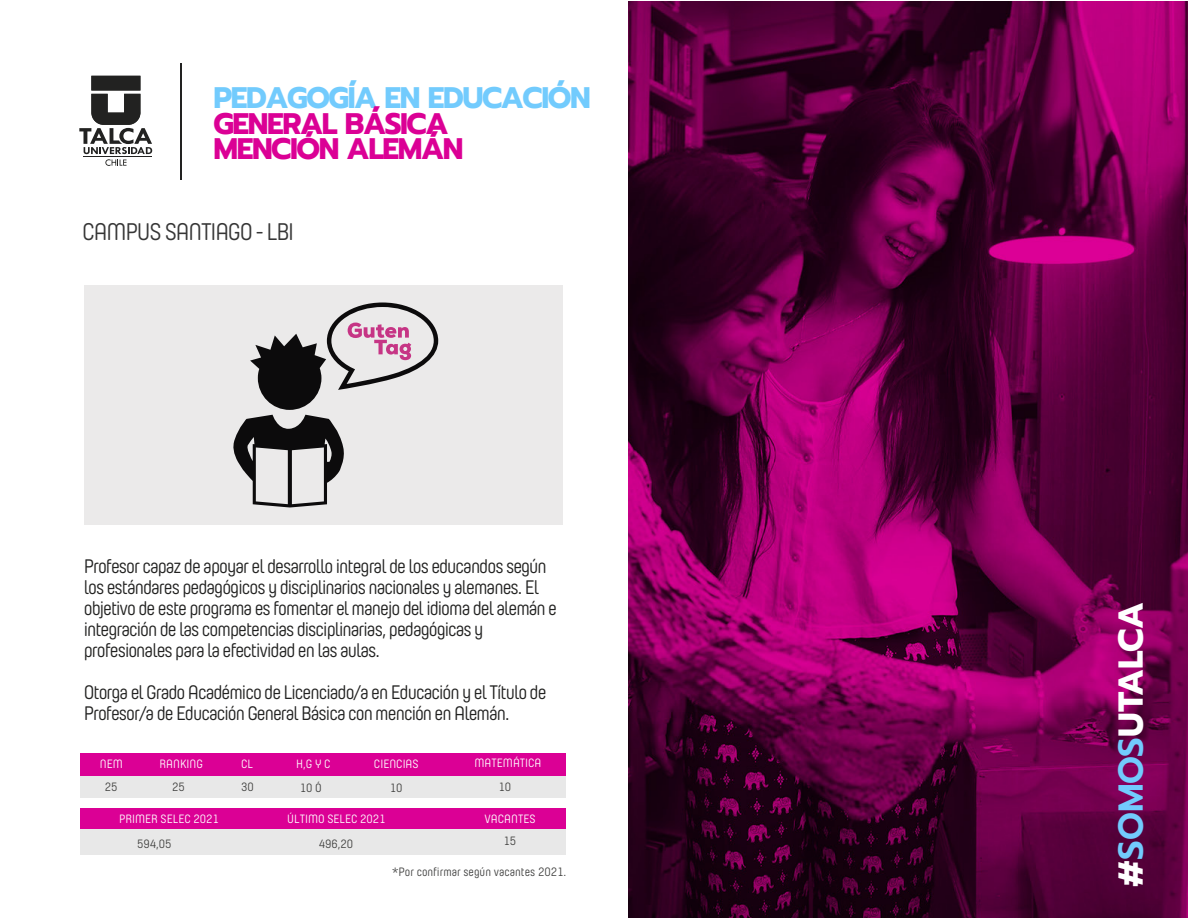
<style>
.page{position:relative;width:1188px;height:918px;background:#fff}
.page>*{position:absolute;margin:0;border:0;box-sizing:border-box;transform-origin:0 0}
.t1{font:700 34.5px "Prompt";letter-spacing:-.025em;color:#fff}
.t2{font:700 29.55px/25.5px "Prompt";letter-spacing:-.05em;color:#db0095}
.t3{font:700 29.55px "Prompt";letter-spacing:-.05em;color:#72cbfd}
.t4{font:24px "Yummo";letter-spacing:-.05em;color:#363636}
.t5{font:19.5px/21px "Yummo";letter-spacing:-.05em;color:#222221}
.t6{font:12.15px "Yummo";color:#3e3e3d}
.t7{font:12px "Yummo";color:#fff}
.t8{font:12px "Yummo";color:#3e3e3d}
.s1{font-weight:600;color:#72cbfd}
</style>
<div class="page">
<div style="left:84px;top:285px;width:479px;height:240px;background:#ebeaea"></div>
<hr style="left:180px;top:63px;width:1px;height:117px;background:#222221">
<svg style="left:79px;top:76px;width:73px;height:90px"></svg>
<hr style="left:84px;top:156px;width:68px;height:1px;background:#222221">
<div style="left:80px;top:753px;width:486px;height:24px;background:#db0095"></div>
<div style="left:81px;top:777px;width:485px;height:21px;background:#e8e8e8"></div>
<div style="left:80px;top:808px;width:486px;height:21px;background:#db0095"></div>
<div style="left:81px;top:830px;width:485px;height:25px;background:#e8e8e8"></div>
<svg style="left:233px;top:303px;width:205px;height:204px"></svg>
<img style="left:628px;top:1px;width:560px;height:917px">
<h2 class="t3" style="left:213px;top:76px;width:379px">PEDAGOGÍA EN EDUCACIÓN</h2>
<h2 class="t2" style="left:213px;top:111px;width:252px">GENERAL BÁSICA<br>MENCIÓN ALEMÁN</h2>
<p class="t4" style="left:82px;top:215px;width:213px">CAMPUS SANTIAGO - LBI</p>
<p class="t5" style="left:84px;top:554px;width:475px">Profesor capaz de apoyar el desarrollo integral de los educandos según los estándares pedagógicos y disciplinarios nacionales y alemanes. El objetivo de este programa es fomentar el manejo del idioma del alemán e integración de las competencias disciplinarias, pedagógicas y profesionales para la efectividad en las aulas.</p>
<p class="t5" style="left:84px;top:680px;width:464px">Otorga el Grado Académico de Licenciado/a en Educación y el Título de<br>Profesor/a de Educación General Básica con mención en Alemán.</p>
<p class="t7" style="left:100px;top:755px;width:25px">NEM</p>
<p class="t7" style="left:160px;top:755px;width:45px">RANKING</p>
<p class="t7" style="left:241px;top:755px;width:13px">CL</p>
<p class="t7" style="left:296px;top:755px;width:36px">H,G Y C</p>
<p class="t7" style="left:374px;top:755px;width:46px">CIENCIAS</p>
<p class="t7" style="left:475px;top:754px;width:68px">MATEMÁTICA</p>
<p class="t8" style="left:105px;top:778px;width:14px">25</p>
<p class="t8" style="left:172px;top:778px;width:14px">25</p>
<p class="t8" style="left:241px;top:779px;width:14px">30</p>
<p class="t8" style="left:300px;top:779px;width:23px">10 Ó</p>
<p class="t8" style="left:390px;top:780px;width:14px">10</p>
<p class="t8" style="left:498px;top:779px;width:14px">10</p>
<p class="t7" style="left:119px;top:810px;width:101px">PRIMER SELEC 2021</p>
<p class="t7" style="left:287px;top:810px;width:100px">ÚLTIMO SELEC 2021</p>
<p class="t7" style="left:485px;top:810px;width:53px">VACANTES</p>
<p class="t8" style="left:137px;top:835px;width:36px">594,05</p>
<p class="t8" style="left:319px;top:835px;width:36px">496,20</p>
<p class="t8" style="left:503px;top:832px;width:14px">15</p>
<p class="t6" style="left:392px;top:863px;width:176px">*Por confirmar según vacantes 2021.</p>
<h1 class="t1" style="left:1105px;top:887px;width:286px;rotate:-90deg">#<span class="s1">SOMOS</span>UTALCA</h1>
</div>
